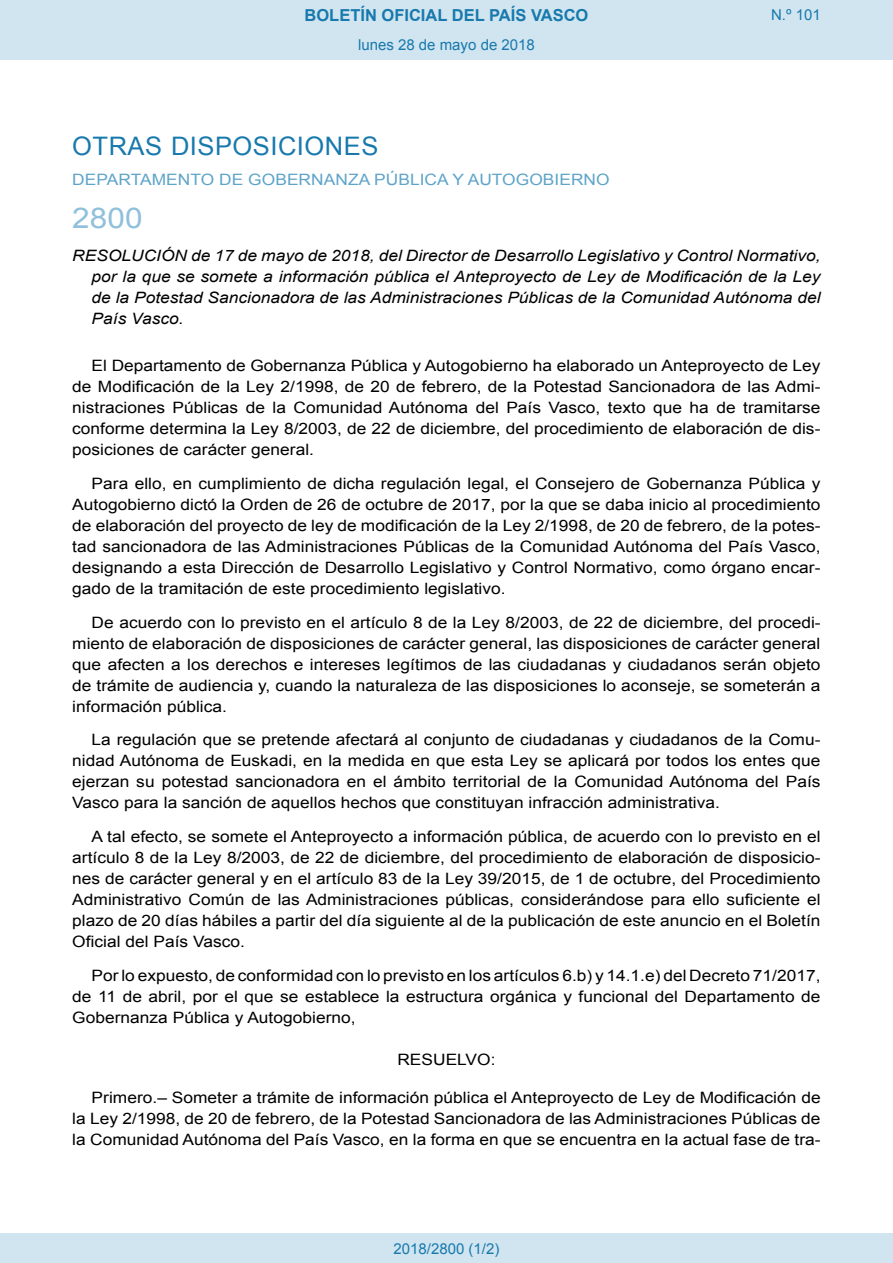
<style>
.page{position:relative;width:893px;height:1263px;background:#fff}
.page>*{position:absolute;margin:0;border:0;box-sizing:border-box;transform-origin:0 0}
.BOPVOrden{font:28.5px "Arial";color:#90c0db;scale:1.11 1}
.BOPVSeccion{font:25.5px "Arial";letter-spacing:.02em;color:#1879ad}
.t1{font:700 16.5px "Arial";color:#1879ad}
.BOPVDetalle{font:15.6px/21px "Arial";color:#000;text-align:justify;scale:1.11 1}
.BOPVTitulo{font:italic 15.6px/21px "Arial";color:#000;text-align:justify;scale:1.11 1}
.BOPVOrganismo{font:15.6px "Arial";letter-spacing:.005em;color:#5ea4ca;scale:1.11 1}
.BOPVClave{font:15.6px "Arial";color:#000;scale:1.11 1}
.Paginacion_Centro{font:15px "Arial";color:#1879ad}
</style>
<div class="page">
<div style="left:0;top:0;width:893px;height:60px;background:#d0e5f0"></div>
<div style="left:0;top:1233px;width:893px;height:30px;background:#d0e5f0"></div>
<p class="t1" style="left:305px;top:4px;width:285px">BOLETÍN OFICIAL DEL PAÍS VASCO</p>
<p class="Paginacion_Centro" style="left:358px;top:35px;width:178px">lunes 28 de mayo de 2018</p>
<p class="Paginacion_Centro" style="left:771px;top:5px;width:51px">N.º 101</p>
<p class="BOPVSeccion" style="left:72px;top:129px;width:308px">OTRAS DISPOSICIONES</p>
<p class="BOPVOrganismo" style="left:72px;top:169px;width:486px">DEPARTAMENTO DE GOBERNANZA PÚBLICA Y AUTOGOBIERNO</p>
<p class="BOPVOrden" style="left:72px;top:199px;width:65px">2800</p>
<p class="BOPVTitulo" style="left:92px;top:246px;width:658px;text-indent:-19px">RESOLUCIÓN de 17 de mayo de 2018, del Director de Desarrollo Legislativo y Control Normativo, por la que se somete a información pública el Anteproyecto de Ley de Modificación de la Ley de la Potestad Sancionadora de las Administraciones Públicas de la Comunidad Autónoma del País Vasco.</p>
<p class="BOPVDetalle" style="left:72px;top:355px;width:676px;text-indent:19px">El Departamento de Gobernanza Pública y Autogobierno ha elaborado un Anteproyecto de Ley de Modificación de la Ley 2/1998, de 20 de febrero, de la Potestad Sancionadora de las Admi&shy;nistraciones Públicas de la Comunidad Autónoma del País Vasco, texto que ha de tramitarse conforme determina la Ley 8/2003, de 22 de diciembre, del procedimiento de elaboración de dis&shy;posiciones de carácter general.</p>
<p class="BOPVDetalle" style="left:72px;top:473px;width:676px;text-indent:19px">Para ello, en cumplimiento de dicha regulación legal, el Consejero de Gobernanza Pública y Autogobierno dictó la Orden de 26 de octubre de 2017, por la que se daba inicio al procedimiento de elaboración del proyecto de ley de modificación de la Ley 2/1998, de 20 de febrero, de la potes&shy;tad sancionadora de las Administraciones Públicas de la Comunidad Autónoma del País Vasco, designando a esta Dirección de Desarrollo Legislativo y Control Normativo, como órgano encar&shy;gado de la tramitación de este procedimiento legislativo.</p>
<p class="BOPVDetalle" style="left:72px;top:612px;width:676px;text-indent:19px">De acuerdo con lo previsto en el artículo 8 de la Ley 8/2003, de 22 de diciembre, del procedi&shy;miento de elaboración de disposiciones de carácter general, las disposiciones de carácter general que afecten a los derechos e intereses legítimos de las ciudadanas y ciudadanos serán objeto de trámite de audiencia y, cuando la naturaleza de las disposiciones lo aconseje, se someterán a información pública.</p>
<p class="BOPVDetalle" style="left:72px;top:729px;width:676px;text-indent:19px">La regulación que se pretende afectará al conjunto de ciudadanas y ciudadanos de la Comu&shy;nidad Autónoma de Euskadi, en la medida en que esta Ley se aplicará por todos los entes que ejerzan su potestad sancionadora en el ámbito territorial de la Comunidad Autónoma del País Vasco para la sanción de aquellos hechos que constituyan infracción administrativa.</p>
<p class="BOPVDetalle" style="left:72px;top:826px;width:676px;text-indent:19px">A tal efecto, se somete el Anteproyecto a información pública, de acuerdo con lo previsto en el artículo 8 de la Ley 8/2003, de 22 de diciembre, del procedimiento de elaboración de disposicio&shy;nes de carácter general y en el artículo 83 de la Ley 39/2015, de 1 de octubre, del Procedimiento Administrativo Común de las Administraciones públicas, considerándose para ello suficiente el plazo de 20 días hábiles a partir del día siguiente al de la publicación de este anuncio en el Boletín Oficial del País Vasco.</p>
<p class="BOPVDetalle" style="left:72px;top:965px;width:676px;text-indent:19px">Por lo expuesto, de conformidad con lo previsto en los artículos 6.b) y 14.1.e) del Decreto 71/2017, de 11 de abril, por el que se establece la estructura orgánica y funcional del Departamento de Gobernanza Pública y Autogobierno,</p>
<p class="BOPVClave" style="left:397px;top:1049px;width:90px">RESUELVO:</p>
<p class="BOPVDetalle" style="left:72px;top:1087px;width:676px;text-indent:19px">Primero.– Someter a trámite de información pública el Anteproyecto de Ley de Modificación de la Ley 2/1998, de 20 de febrero, de la Potestad Sancionadora de las Administraciones Públicas de la Comunidad Autónoma del País Vasco, en la forma en que se encuentra en la actual fase de tra-</p>
<p class="Paginacion_Centro" style="left:393px;top:1238px;width:107px">2018/2800 (1/2)</p>
</div>
